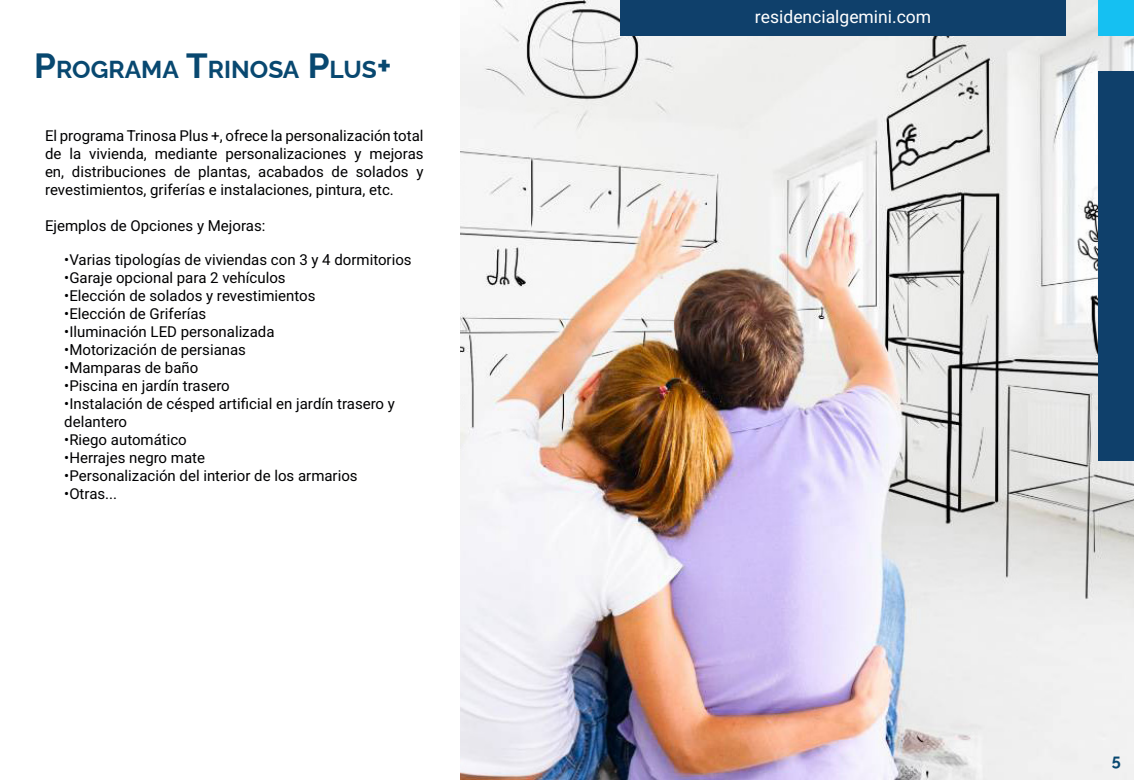
<style>
.page{position:relative;width:1134px;height:780px;background:#fff}
.page>*{position:absolute;margin:0;border:0;box-sizing:border-box;transform-origin:0 0}
.t1{font:100 24.5px "Raleway";color:#084870}
.t2{font:17.5px "Heebo";color:#fff}
.t3{font:100 16.25px "Raleway";color:#084870}
.t4{font:15px/18px "Heebo";color:#000002;text-align:justify}
.s1{font-size:35px}
</style>
<div class="page">
<img style="left:461px;top:0;width:673px;height:780px">
<div style="left:1098px;top:71px;width:36px;height:390px;background:#0f406b"></div>
<div style="left:620px;top:0;width:446px;height:35px;background:#0f406b"></div>
<div style="left:1098px;top:0;width:36px;height:35px;background:#15c0f2"></div>
<p class="t1" style="left:34px;top:50px;width:359px"><span class="s1">P</span>ROGRAMA <span class="s1">T</span>RINOSA <span class="s1">P</span>LUS<span class="s1">+</span></p>
<p class="t4" style="left:45px;top:127px;width:380px">El programa Trinosa Plus +, ofrece la personalización total de la vivienda, mediante personalizaciones y mejoras en, distribuciones de plantas, acabados de solados y revestimientos, griferías e instalaciones, pintura, etc.</p>
<p class="t4" style="left:45px;top:217px;width:222px">Ejemplos de Opciones y Mejoras:</p>
<p class="t4" style="left:64px;top:250px;width:349px">•Varias tipologías de viviendas con 3 y 4 dormitorios</p>
<p class="t4" style="left:64px;top:268px;width:223px">•Garaje opcional para 2 vehículos</p>
<p class="t4" style="left:64px;top:286px;width:253px">•Elección de solados y revestimientos</p>
<p class="t4" style="left:64px;top:304px;width:144px">•Elección de Griferías</p>
<p class="t4" style="left:64px;top:322px;width:212px">•Iluminación LED personalizada</p>
<p class="t4" style="left:64px;top:340px;width:183px">•Motorización de persianas</p>
<p class="t4" style="left:64px;top:358px;width:136px">•Mamparas de baño</p>
<p class="t4" style="left:64px;top:376px;width:167px">•Piscina en jardín trasero</p>
<p class="t4" style="left:64px;top:394px;width:332px">•Instalación de césped artificial en jardín trasero y delantero</p>
<p class="t4" style="left:64px;top:430px;width:124px">•Riego automático</p>
<p class="t4" style="left:64px;top:448px;width:142px">•Herrajes negro mate</p>
<p class="t4" style="left:64px;top:466px;width:295px">•Personalización del interior de los armarios</p>
<p class="t4" style="left:64px;top:484px;width:54px">•Otras...</p>
<p class="t2" style="left:755px;top:5px;width:178px">residencialgemini.com</p>
<p class="t3" style="left:1112px;top:747px;width:11px">5</p>
</div>
